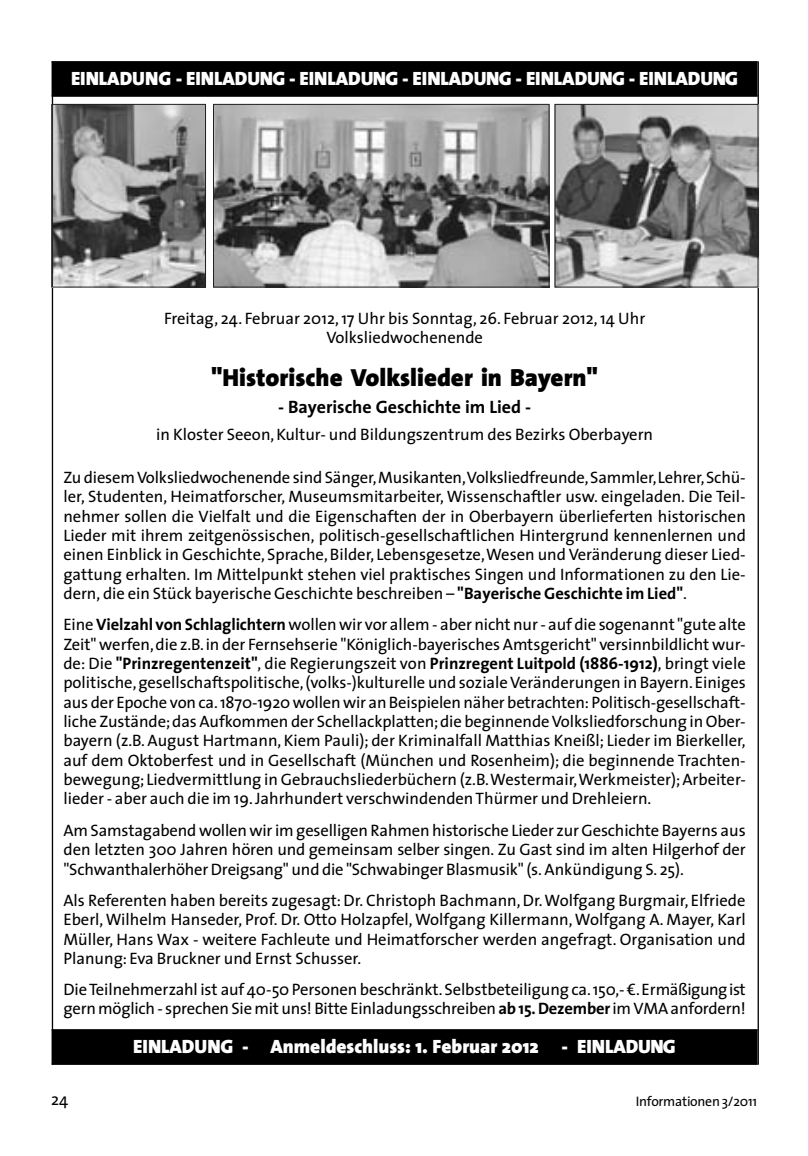
<style>
.page{position:relative;width:809px;height:1156px;background:#fff}
.page>*{position:absolute;margin:0;border:0;box-sizing:border-box;transform-origin:0 0}
.t1{font:900 24.85px "The Sans";color:#000}
.t2{font:900 19.43px "The Sans";color:#fefefe}
.t3{font:700 18.03px "The Sans";color:#000}
.t4{font:16.62px/19.4px "The Sans";color:#000;text-align:justify}
.t5{font:13.83px "The Sans";letter-spacing:-.02em;color:#000}
.s1{font-weight:700}
.s2{font-family:"Thesis Euro"}
</style>
<div class="page">
<div style="left:52px;top:62px;width:704px;height:34px;background:#000"></div>
<hr style="left:52px;top:61px;width:705px;height:2px;background:#000">
<hr style="left:52px;top:95px;width:705px;height:2px;background:#000">
<div style="left:52px;top:1030px;width:704px;height:34px;background:#000"></div>
<hr style="left:52px;top:1029px;width:705px;height:2px;background:#000">
<hr style="left:52px;top:1063px;width:705px;height:2px;background:#000">
<hr style="left:52px;top:61px;width:1px;height:1004px;background:#000">
<hr style="left:757px;top:61px;width:2px;height:1004px;background:#000">
<svg style="left:808px;top:0;width:1px;height:1156px"></svg>
<img style="left:54px;top:106px;width:150px;height:179px">
<div style="left:52px;top:104px;width:154px;height:183px;border:1px solid #231f20"></div>
<img style="left:215px;top:106px;width:332px;height:179px">
<div style="left:213px;top:104px;width:336px;height:183px;border:1px solid #231f20"></div>
<img style="left:556px;top:106px;width:200px;height:179px">
<div style="left:554px;top:104px;width:204px;height:183px;border:1px solid #231f20"></div>
<p class="t2" style="left:71px;top:70px;width:668px">EINLADUNG - EINLADUNG - EINLADUNG - EINLADUNG - EINLADUNG - EINLADUNG</p>
<p class="t4" style="left:164px;top:310px;width:483px;text-align:center">Freitag, 24. Februar 2012, 17 Uhr bis Sonntag, 26. Februar 2012, 14 Uhr<br>Volksliedwochenende</p>
<h1 class="t1" style="left:211px;top:366px;width:388px">"Historische Volkslieder in Bayern"</h1>
<p class="t3" style="left:278px;top:399px;width:255px">- Bayerische Geschichte im Lied -</p>
<p class="t4" style="left:156px;top:426px;width:498px">in Kloster Seeon, Kultur- und Bildungszentrum des Bezirks Oberbayern</p>
<p class="t4" style="left:63px;top:469px;width:684px">Zu diesem Volksliedwochenende sind Sänger, Musikanten, Volksliedfreunde, Sammler, Lehrer, Schü&shy;ler, Studenten, Heimatforscher, Museumsmitarbeiter, Wissenschaftler usw. eingeladen. Die Teil&shy;nehmer sollen die Vielfalt und die Eigenschaften der in Oberbayern überlieferten historischen Lieder mit ihrem zeitgenössischen, politisch-gesellschaftlichen Hintergrund kennenlernen und einen Einblick in Geschichte, Sprache, Bilder, Lebensgesetze, Wesen und Veränderung dieser Lied&shy;gattung erhalten. Im Mittelpunkt stehen viel praktisches Singen und Informationen zu den Lie&shy;dern, die ein Stück bayerische Geschichte beschreiben – <span class="s1">"Bayerische Geschichte im Lied"</span>.</p>
<p class="t4" style="left:63px;top:616px;width:684px">Eine <span class="s1">Vielzahl von Schlaglichtern</span> wollen wir vor allem - aber nicht nur - auf die sogenannt "gute alte Zeit" werfen, die z.B. in der Fernsehserie "Königlich-bayerisches Amtsgericht" versinnbildlicht wur&shy;de: Die <span class="s1">"Prinzregentenzeit"</span>, die Regierungszeit von <span class="s1">Prinzregent Luitpold (1886-1912)</span>, bringt viele politische, gesellschaftspolitische, (volks-)kulturelle und soziale Veränderungen in Bayern. Einiges aus der Epoche von ca. 1870-1920 wollen wir an Beispielen näher betrachten: Politisch-gesellschaft&shy;liche Zustände; das Aufkommen der Schellackplatten; die beginnende Volksliedforschung in Ober&shy;bayern (z.B. August Hartmann, Kiem Pauli); der Kriminalfall Matthias Kneißl; Lieder im Bierkeller, auf dem Oktoberfest und in Gesellschaft (München und Rosenheim); die beginnende Trachten&shy;bewegung; Liedvermittlung in Gebrauchsliederbüchern (z.B. Westermair, Werkmeister); Arbeiter&shy;lieder - aber auch die im 19. Jahrhundert verschwindenden Thürmer und Drehleiern.</p>
<p class="t4" style="left:63px;top:822px;width:684px">Am Samstagabend wollen wir im geselligen Rahmen historische Lieder zur Geschichte Bayerns aus den letzten 300 Jahren hören und gemeinsam selber singen. Zu Gast sind im alten Hilgerhof der "Schwanthalerhöher Dreigsang" und die "Schwabinger Blasmusik" (s. Ankündigung S. 25).</p>
<p class="t4" style="left:63px;top:892px;width:684px">Als Referenten haben bereits zugesagt: Dr. Christoph Bachmann, Dr. Wolfgang Burgmair, Elfriede Eberl, Wilhelm Hanseder, Prof. Dr. Otto Holzapfel, Wolfgang Killermann, Wolfgang A. Mayer, Karl Müller, Hans Wax - weitere Fachleute und Heimatforscher werden angefragt. Organisation und Planung: Eva Bruckner und Ernst Schusser.</p>
<p class="t4" style="left:63px;top:981px;width:684px">Die Teilnehmerzahl ist auf 40-50 Personen beschränkt. Selbstbeteiligung ca. 150,- <span class="s2">d</span>. Ermäßigung ist gern möglich - sprechen Sie mit uns! Bitte Einladungsschreiben <span class="s1">ab 15. Dezember</span> im VMA anfordern!</p>
<p class="t2" style="left:133px;top:1038px;width:544px">EINLADUNG - Anmeldeschluss: 1. Februar 2012 - EINLADUNG</p>
<p class="t4" style="left:51px;top:1091px;width:19px">24</p>
<p class="t5" style="left:635px;top:1096px;width:123px">Informationen 3/2011</p>
</div>
